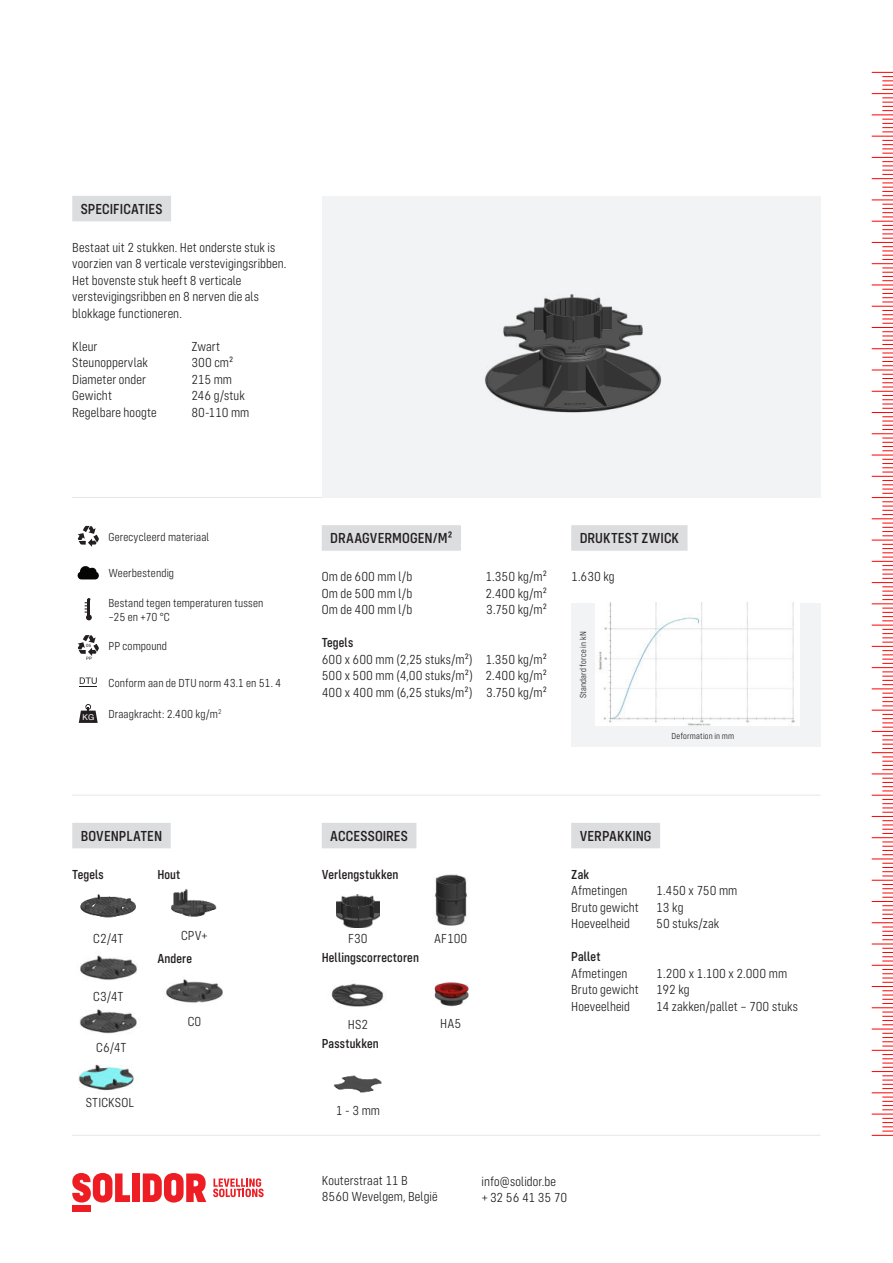
<style>
.page{position:relative;width:893px;height:1263px;background:#fff}
.page>*{position:absolute;margin:0;border:0;box-sizing:border-box;transform-origin:0 0}
.t1{font:500 15px "Config Condensed";letter-spacing:.005em;color:#231f20}
.t2{font:300 13.5px/16.5px "Config Condensed";letter-spacing:.005em;color:#231f20}
.t3{font:500 13.5px "Config Condensed";letter-spacing:.01em;color:#231f20}
.t4{font:300 12px/13.5px "Config Condensed";letter-spacing:.015em;color:#231f20}
.t5{font:300 9px "Config Condensed";letter-spacing:.02em;color:#231f20}
.t6{font:8.1px "Helvetica";color:#fff}
.t7{font:4.5px "Helvetica";color:#231f20}
</style>
<div class="page">
<svg style="left:72px;top:1173px;width:58px;height:29px"></svg>
<div style="left:132px;top:1173px;width:8px;height:29px;background:#ee1d23"></div>
<svg style="left:143px;top:1173px;width:63px;height:29px"></svg>
<div style="left:72px;top:1205px;width:19px;height:7px;background:#ee1d23"></div>
<svg style="left:213px;top:1178px;width:51px;height:19px"></svg>
<svg style="left:872px;top:72px;width:21px;height:1064px"></svg>
<hr style="left:72px;top:1135px;width:748px;height:1px;background:#e6e7e9">
<hr style="left:72px;top:795px;width:748px;height:1px;background:#e6e7e9">
<hr style="left:72px;top:497px;width:748px;height:1px;background:#e6e7e9">
<img style="left:78px;top:1064px;width:56px;height:27px">
<img style="left:79px;top:1009px;width:58px;height:25px">
<img style="left:80px;top:955px;width:57px;height:25px">
<div style="left:571px;top:603px;width:249px;height:143px;background:#f2f3f4"></div>
<img style="left:596px;top:603px;width:204px;height:123px">
<img style="left:80px;top:894px;width:56px;height:24px">
<img style="left:337px;top:895px;width:42px;height:33px">
<img style="left:331px;top:983px;width:53px;height:24px">
<img style="left:333px;top:1075px;width:49px;height:18px">
<img style="left:435px;top:874px;width:32px;height:52px">
<img style="left:171px;top:889px;width:46px;height:28px">
<img style="left:166px;top:979px;width:57px;height:24px">
<div style="left:322px;top:196px;width:499px;height:302px;background:#f2f3f4"></div>
<img style="left:485px;top:294px;width:177px;height:119px">
<svg style="left:78px;top:526px;width:21px;height:21px"></svg>
<svg style="left:77px;top:566px;width:22px;height:13px"></svg>
<svg style="left:85px;top:598px;width:7px;height:22px"></svg>
<svg style="left:78px;top:635px;width:21px;height:21px"></svg>
<svg style="left:80px;top:677px;width:17px;height:10px"></svg>
<svg style="left:79px;top:704px;width:19px;height:19px"></svg>
<img style="left:434px;top:982px;width:35px;height:25px">
<div style="left:72px;top:196px;width:99px;height:25px;background:#dcdddf"></div>
<div style="left:322px;top:525px;width:139px;height:26px;background:#dcdddf"></div>
<div style="left:571px;top:525px;width:116px;height:26px;background:#dcdddf"></div>
<div style="left:322px;top:823px;width:94px;height:25px;background:#dcdddf"></div>
<div style="left:72px;top:823px;width:99px;height:25px;background:#dcdddf"></div>
<div style="left:571px;top:823px;width:89px;height:25px;background:#dcdddf"></div>
<p class="t1" style="left:81px;top:202px;width:83px">SPECIFICATIES</p>
<p class="t2" style="left:72px;top:240px;width:216px">Bestaat uit 2 stukken. Het onderste stuk is voorzien van 8 verticale verstevigingsribben.<br>Het bovenste stuk heeft 8 verticale verstevigingsribben en 8 nerven die als blokkage functioneren.</p>
<p class="t2" style="left:72px;top:339px;width:27px">Kleur</p>
<p class="t2" style="left:191px;top:339px;width:30px">Zwart</p>
<p class="t2" style="left:72px;top:355px;width:77px">Steunoppervlak</p>
<p class="t2" style="left:191px;top:355px;width:44px">300 cm²</p>
<p class="t2" style="left:72px;top:372px;width:75px">Diameter onder</p>
<p class="t2" style="left:191px;top:372px;width:42px">215 mm</p>
<p class="t2" style="left:72px;top:388px;width:41px">Gewicht</p>
<p class="t2" style="left:191px;top:388px;width:55px">246 g/stuk</p>
<p class="t2" style="left:72px;top:405px;width:86px">Regelbare hoogte</p>
<p class="t2" style="left:191px;top:405px;width:60px">80-110 mm</p>
<p class="t7" style="left:86px;top:643px;width:7px">05</p>
<p class="t7" style="left:86px;top:656px;width:8px">PP</p>
<p class="t6" style="left:83px;top:712px;width:13px">KG</p>
<p class="t4" style="left:108px;top:531px;width:102px">Gerecycleerd materiaal</p>
<p class="t4" style="left:108px;top:567px;width:67px">Weerbestendig</p>
<p class="t4" style="left:108px;top:597px;width:157px">Bestand tegen temperaturen tussen –25 en +70 °C</p>
<p class="t4" style="left:108px;top:640px;width:60px">PP compound</p>
<p class="t4" style="left:108px;top:676px;width:174px">Conform aan de DTU norm 43.1 en 51. 4</p>
<p class="t4" style="left:108px;top:708px;width:115px">Draagkracht: 2.400 kg/m<sup>2</sup></p>
<p class="t1" style="left:330px;top:532px;width:124px">DRAAGVERMOGEN/M²</p>
<p class="t2" style="left:322px;top:569px;width:92px">Om de 600 mm l/b</p>
<p class="t2" style="left:485px;top:569px;width:63px">1.350 kg/m²</p>
<p class="t2" style="left:322px;top:586px;width:92px">Om de 500 mm l/b</p>
<p class="t2" style="left:485px;top:586px;width:63px">2.400 kg/m²</p>
<p class="t2" style="left:322px;top:602px;width:92px">Om de 400 mm l/b</p>
<p class="t2" style="left:486px;top:602px;width:62px">3.750 kg/m²</p>
<p class="t3" style="left:322px;top:636px;width:33px">Tegels</p>
<p class="t2" style="left:322px;top:652px;width:227px;text-align:justify">600 x 600 mm (2,25 stuks/m²) 1.350 kg/m²<br>500 x 500 mm (4,00 stuks/m²) 2.400 kg/m²<br>400 x 400 mm (6,25 stuks/m²) 3.750 kg/m²</p>
<p class="t1" style="left:580px;top:532px;width:101px">DRUKTEST ZWICK</p>
<p class="t2" style="left:571px;top:569px;width:45px">1.630 kg</p>
<p class="t5" style="left:579px;top:698px;width:69px;rotate:-90deg">Standard force in kN</p>
<p class="t5" style="left:671px;top:732px;width:64px">Deformation in mm</p>
<p class="t1" style="left:81px;top:829px;width:83px">BOVENPLATEN</p>
<p class="t3" style="left:72px;top:868px;width:33px">Tegels</p>
<p class="t3" style="left:157px;top:868px;width:25px">Hout</p>
<p class="t1" style="left:330px;top:829px;width:79px">ACCESSOIRES</p>
<p class="t3" style="left:322px;top:868px;width:78px">Verlengstukken</p>
<p class="t2" style="left:181px;top:928px;width:28px">CPV+</p>
<p class="t2" style="left:434px;top:931px;width:35px">AF100</p>
<p class="t2" style="left:93px;top:931px;width:32px">C2/4T</p>
<p class="t2" style="left:348px;top:931px;width:21px">F30</p>
<p class="t2" style="left:93px;top:989px;width:32px">C3/4T</p>
<p class="t2" style="left:96px;top:1040px;width:32px">C6/4T</p>
<p class="t2" style="left:86px;top:1095px;width:50px">STICKSOL</p>
<p class="t3" style="left:157px;top:952px;width:36px">Andere</p>
<p class="t2" style="left:188px;top:1014px;width:15px">C0</p>
<p class="t3" style="left:322px;top:951px;width:99px">Hellingscorrectoren</p>
<p class="t2" style="left:348px;top:1017px;width:22px">HS2</p>
<p class="t3" style="left:322px;top:1037px;width:58px">Passtukken</p>
<p class="t2" style="left:440px;top:1016px;width:23px">HA5</p>
<p class="t2" style="left:336px;top:1103px;width:46px">1 - 3 mm</p>
<p class="t1" style="left:580px;top:829px;width:73px">VERPAKKING</p>
<p class="t3" style="left:571px;top:868px;width:19px">Zak</p>
<p class="t2" style="left:571px;top:883px;width:58px">Afmetingen</p>
<p class="t2" style="left:656px;top:883px;width:83px">1.450 x 750 mm</p>
<p class="t2" style="left:571px;top:900px;width:69px">Bruto gewicht</p>
<p class="t2" style="left:656px;top:900px;width:29px">13 kg</p>
<p class="t2" style="left:571px;top:916px;width:60px">Hoeveelheid</p>
<p class="t2" style="left:656px;top:916px;width:65px">50 stuks/zak</p>
<p class="t3" style="left:571px;top:951px;width:31px">Pallet</p>
<p class="t2" style="left:571px;top:966px;width:58px">Afmetingen</p>
<p class="t2" style="left:656px;top:966px;width:132px">1.200 x 1.100 x 2.000 mm</p>
<p class="t2" style="left:571px;top:982px;width:69px">Bruto gewicht</p>
<p class="t2" style="left:656px;top:982px;width:35px">192 kg</p>
<p class="t2" style="left:571px;top:999px;width:60px">Hoeveelheid</p>
<p class="t2" style="left:656px;top:999px;width:143px">14 zakken/pallet – 700 stuks</p>
<p class="t2" style="left:322px;top:1172px;width:117px">Kouterstraat 11 B<br>8560 Wevelgem, België</p>
<p class="t2" style="left:482px;top:1174px;width:87px">info@solidor.be<br>+ 32 56 41 35 70</p>
</div>
